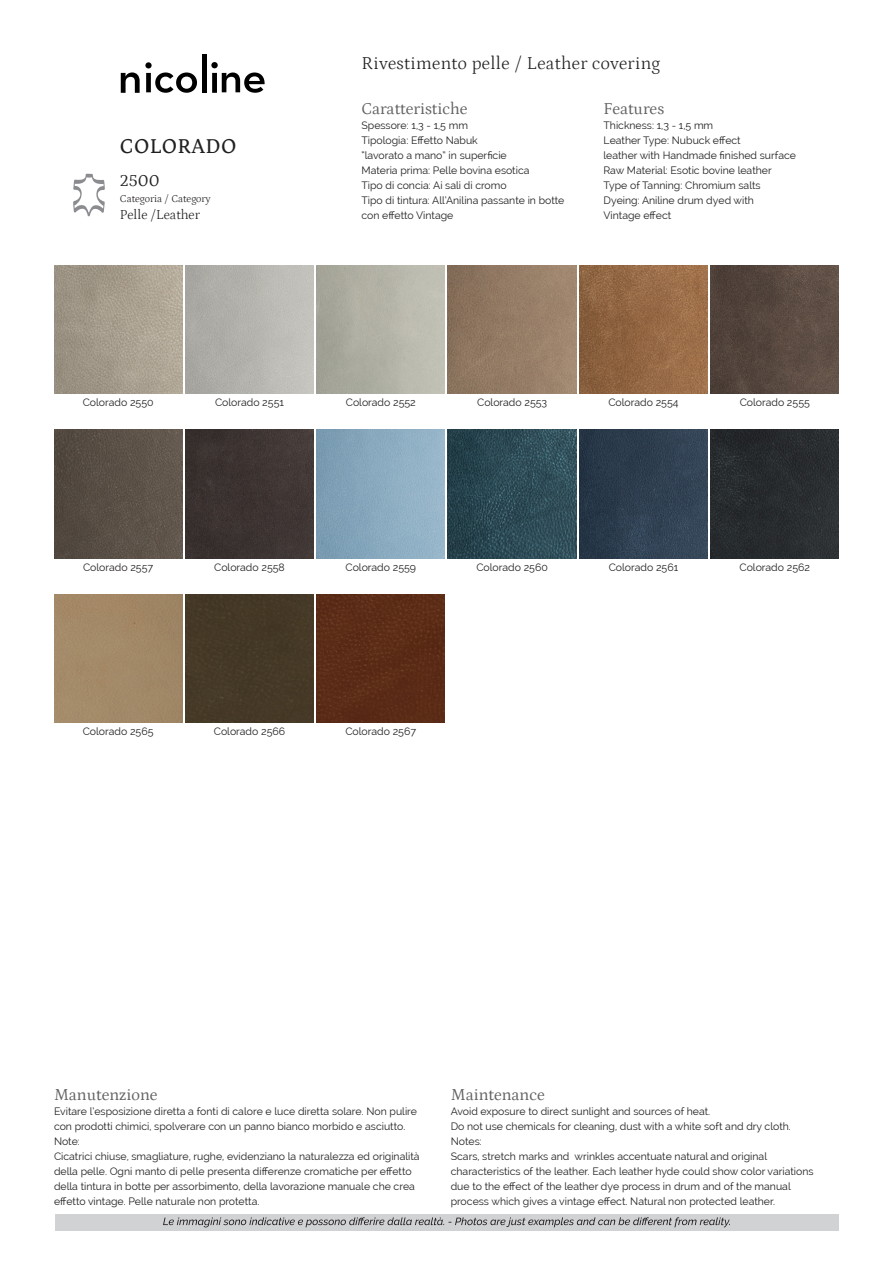
<style>
.page{position:relative;width:893px;height:1263px;background:#fff}
.page>*{position:absolute;margin:0;border:0;box-sizing:border-box;transform-origin:0 0}
.t1{font:500 21px "Petrona";letter-spacing:.02em;color:#231f20}
.t2{font:300 18px "Petrona";letter-spacing:.02em;color:#231f20}
.t3{font:16.5px "Petrona";color:#636366}
.t4{font:16.5px "Petrona";color:#231f20}
.t5{font:300 13.5px "Petrona";color:#231f20}
.t6{font:10.5px/15px "Raleway";color:#231f20}
.t7{font:300 10.5px "Petrona";color:#231f20}
</style>
<div class="page">
<div style="left:55px;top:1214px;width:783px;height:17px;background:#d1d2d4"></div>
<img style="left:711px;top:430px;width:128px;height:128px">
<img style="left:579px;top:430px;width:129px;height:128px">
<img style="left:448px;top:430px;width:128px;height:128px">
<img style="left:317px;top:430px;width:128px;height:128px">
<img style="left:185px;top:430px;width:129px;height:128px">
<img style="left:54px;top:430px;width:128px;height:128px">
<img style="left:711px;top:265px;width:128px;height:129px">
<img style="left:579px;top:265px;width:129px;height:129px">
<img style="left:448px;top:265px;width:128px;height:129px">
<img style="left:185px;top:265px;width:129px;height:129px">
<img style="left:54px;top:265px;width:128px;height:129px">
<div style="left:317px;top:594px;width:128px;height:129px;background:#5a2b17"></div>
<div style="left:54px;top:594px;width:128px;height:129px;background:#a38967"></div>
<div style="left:185px;top:594px;width:129px;height:129px;background:#453826"></div>
<svg style="left:163px;top:1217px;width:567px;height:10px"></svg>
<svg style="left:121px;top:62px;width:76px;height:31px"></svg>
<hr style="left:202px;top:54px;width:4px;height:39px;background:#000">
<svg style="left:211px;top:62px;width:54px;height:31px"></svg>
<svg style="left:73px;top:174px;width:32px;height:42px"></svg>
<p class="t1" style="left:120px;top:130px;width:118px">COLORADO</p>
<p class="t4" style="left:120px;top:168px;width:41px">2500</p>
<p class="t5" style="left:120px;top:205px;width:82px">Pelle /Leather</p>
<p class="t7" style="left:120px;top:190px;width:92px">Categoria / Category</p>
<p class="t2" style="left:361px;top:50px;width:300px">Rivestimento pelle / Leather covering</p>
<p class="t3" style="left:361px;top:96px;width:108px">Caratteristiche</p>
<p class="t6" style="left:361px;top:118px;width:108px">Spessore: 1,3 - 1,5 mm</p>
<p class="t6" style="left:361px;top:133px;width:118px">Tipologia: Effetto Nabuk</p>
<p class="t6" style="left:361px;top:148px;width:147px">“lavorato a mano” in superficie</p>
<p class="t6" style="left:361px;top:163px;width:170px">Materia prima: Pelle bovina esotica</p>
<p class="t6" style="left:361px;top:178px;width:147px">Tipo di concia: Ai sali di cromo</p>
<p class="t6" style="left:361px;top:193px;width:204px">Tipo di tintura: All’Anilina passante in botte</p>
<p class="t6" style="left:361px;top:208px;width:93px">con effetto Vintage</p>
<p class="t3" style="left:603px;top:96px;width:62px">Features</p>
<p class="t6" style="left:603px;top:118px;width:111px">Thickness: 1,3 - 1,5 mm</p>
<p class="t6" style="left:603px;top:133px;width:139px">Leather Type: Nubuck effect</p>
<p class="t6" style="left:603px;top:148px;width:194px">leather with Handmade finished surface</p>
<p class="t6" style="left:603px;top:163px;width:170px">Raw Material: Esotic bovine leather</p>
<p class="t6" style="left:603px;top:178px;width:159px">Type of Tanning: Chromium salts</p>
<p class="t6" style="left:603px;top:193px;width:152px">Dyeing: Aniline drum dyed with</p>
<p class="t6" style="left:603px;top:208px;width:69px">Vintage effect</p>
<p class="t6" style="left:83px;top:395px;width:72px">Colorado 2550</p>
<p class="t6" style="left:215px;top:395px;width:70px">Colorado 2551</p>
<p class="t6" style="left:346px;top:395px;width:72px">Colorado 2552</p>
<p class="t6" style="left:477px;top:395px;width:72px">Colorado 2553</p>
<p class="t6" style="left:608px;top:395px;width:72px">Colorado 2554</p>
<p class="t6" style="left:740px;top:395px;width:72px">Colorado 2555</p>
<p class="t6" style="left:83px;top:560px;width:72px">Colorado 2557</p>
<p class="t6" style="left:214px;top:560px;width:72px">Colorado 2558</p>
<p class="t6" style="left:345px;top:560px;width:72px">Colorado 2559</p>
<p class="t6" style="left:476px;top:560px;width:73px">Colorado 2560</p>
<p class="t6" style="left:609px;top:560px;width:71px">Colorado 2561</p>
<p class="t6" style="left:739px;top:560px;width:72px">Colorado 2562</p>
<p class="t6" style="left:83px;top:724px;width:72px">Colorado 2565</p>
<p class="t6" style="left:214px;top:724px;width:73px">Colorado 2566</p>
<p class="t6" style="left:345px;top:724px;width:72px">Colorado 2567</p>
<p class="t3" style="left:54px;top:1082px;width:105px">Manutenzione</p>
<p class="t6" style="left:54px;top:1103px;width:365px">Evitare l’esposizione diretta a fonti di calore e luce diretta solare. Non pulire</p>
<p class="t6" style="left:54px;top:1118px;width:353px">con prodotti chimici, spolverare con un panno bianco morbido e asciutto.</p>
<p class="t6" style="left:54px;top:1133px;width:27px">Note:</p>
<p class="t6" style="left:54px;top:1148px;width:367px">Cicatrici chiuse, smagliature, rughe, evidenziano la naturalezza ed originalità</p>
<p class="t6" style="left:54px;top:1163px;width:359px">della pelle. Ogni manto di pelle presenta differenze cromatiche per effetto</p>
<p class="t6" style="left:54px;top:1178px;width:362px">della tintura in botte per assorbimento, della lavorazione manuale che crea effetto vintage. Pelle naturale non protetta.</p>
<p class="t3" style="left:451px;top:1082px;width:96px">Maintenance</p>
<p class="t6" style="left:451px;top:1103px;width:261px">Avoid exposure to direct sunlight and sources of heat.</p>
<p class="t6" style="left:451px;top:1118px;width:342px">Do not use chemicals for cleaning, dust with a white soft and dry cloth.</p>
<p class="t6" style="left:451px;top:1133px;width:33px">Notes:</p>
<p class="t6" style="left:451px;top:1148px;width:318px">Scars, stretch marks and wrinkles accentuate natural and original</p>
<p class="t6" style="left:451px;top:1163px;width:364px">characteristics of the leather. Each leather hyde could show color variations</p>
<p class="t6" style="left:451px;top:1178px;width:342px">due to the effect of the leather dye process in drum and of the manual</p>
<p class="t6" style="left:451px;top:1193px;width:326px">process which gives a vintage effect. Natural non protected leather.</p>
</div>
